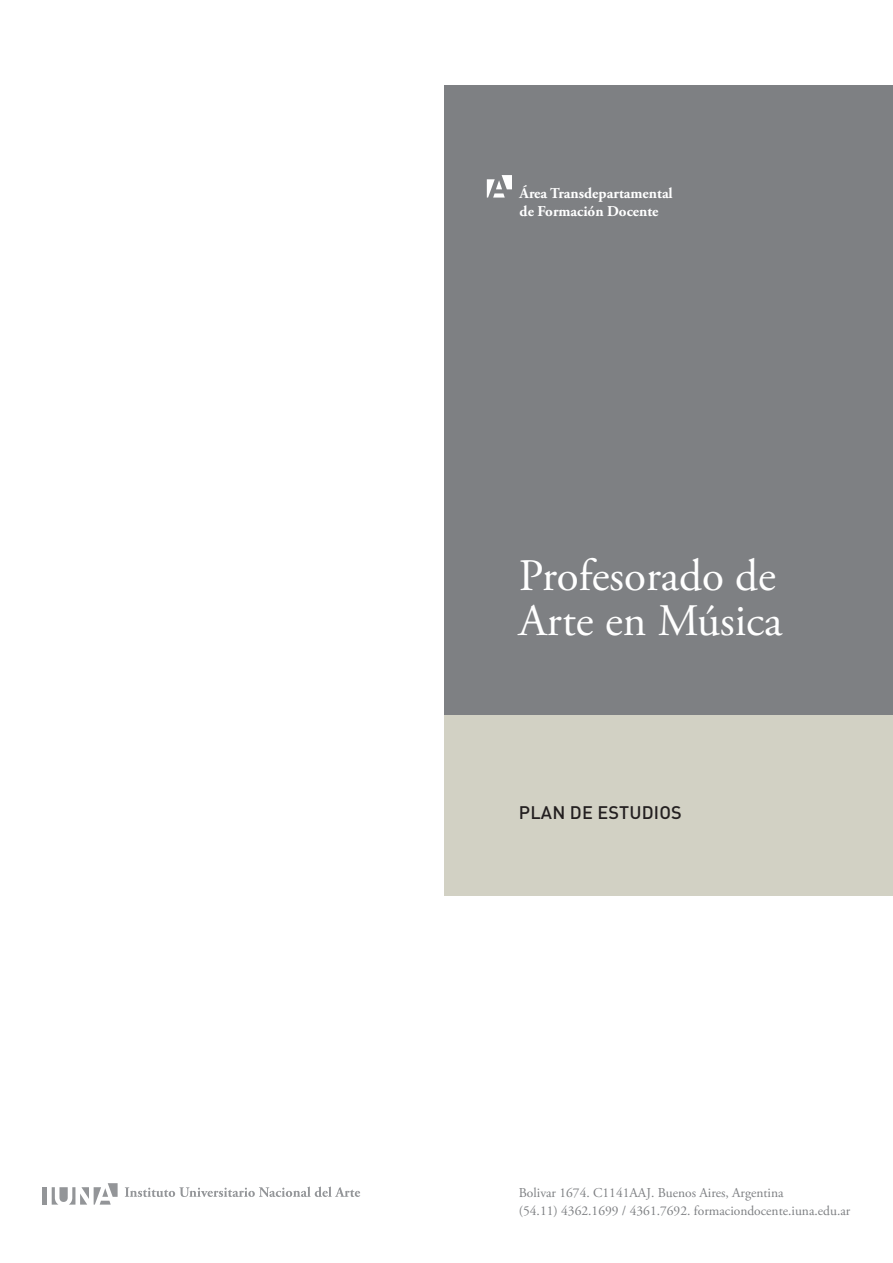
<style>
.page{position:relative;width:893px;height:1263px;background:#fff}
.page>*{position:absolute;margin:0;border:0;box-sizing:border-box;transform-origin:0 0}
.t1{font:45px "Adobe Garamond Pro";color:#fff}
.t2{font:500 18px "DIN Pro";letter-spacing:.01em;color:#231f20}
.t3{font:700 15px/18px "Adobe Garamond Pro";color:#fff}
._0_align_left{font:13.5px "Adobe Garamond Pro";color:#7e8083}
</style>
<div class="page">
<div style="left:444px;top:85px;width:449px;height:675px;background:#7e8083"></div>
<hr style="left:43px;top:1187px;width:4px;height:17px;background:#939598">
<svg style="left:52px;top:1183px;width:66px;height:21px"></svg>
<svg style="left:125px;top:1186px;width:235px;height:11px"></svg>
<div style="left:444px;top:715px;width:449px;height:180px;background:#d2d1c4"></div>
<svg style="left:487px;top:175px;width:25px;height:23px"></svg>
<p class="t3" style="left:520px;top:184px;width:155px">Área Transdepartamental de Formación Docente</p>
<p class="t1" style="left:519px;top:549px;width:259px">Profesorado de</p>
<p class="t1" style="left:519px;top:594px;width:265px">Arte en Música</p>
<p class="t2" style="left:519px;top:800px;width:164px">PLAN DE ESTUDIOS</p>
<p class="_0_align_left" style="left:519px;top:1185px;width:266px">Bolivar 1674. C1141AAJ. Buenos Aires, Argentina</p>
<p class="_0_align_left" style="left:519px;top:1203px;width:333px">(54.11) 4362.1699 / 4361.7692. formaciondocente.iuna.edu.ar</p>
</div>
